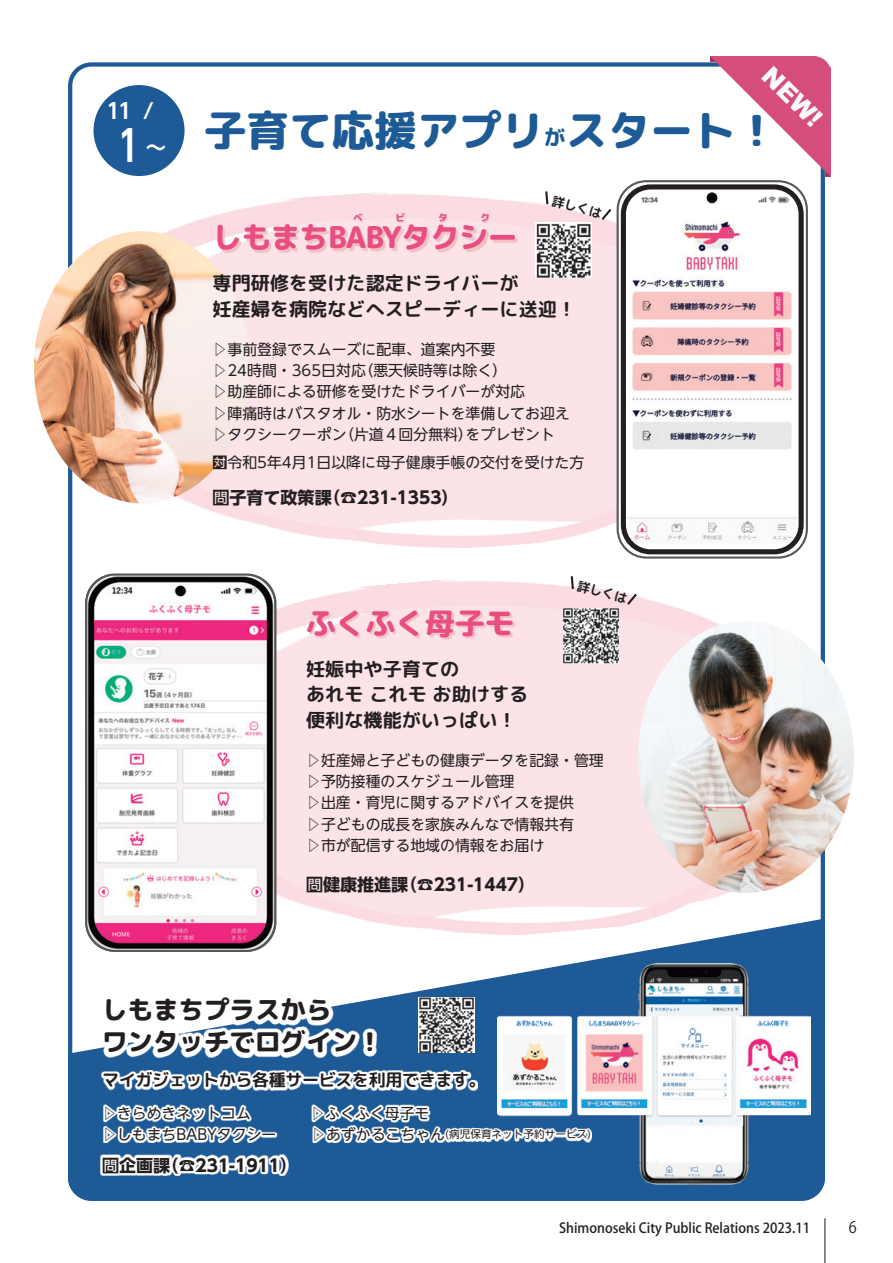
<style>
.page{position:relative;width:893px;height:1263px;background:#fff}
.page>*{position:absolute;margin:0;border:0;box-sizing:border-box;transform-origin:0 0}
.t1{font:42.45px "rounded mplus 1 p heavy";color:#1e5a95}
.本文_15Q20_5H{font:700 42.45px "UD Shin Go NT Pr 6 N De";color:#fff;scale:.8 1}
.t2{font:29.7px "rounded mplus 1 p heavy";letter-spacing:-.03em;color:#e94e83}
.t3{font:29.7px "rounded mplus 1 p heavy";color:#e94e83}
.t4{font:25.5px "rounded mplus 1 p heavy";color:#231f20}
.本文_15Q20_5H-2{font:700 25.5px "UD Shin Go NT Pr 6 N De";color:#fff;scale:.8 1}
.本文_15Q20_5H-3{font:700 21.3px "UD Shin Go NT Pr 6 N De";color:#fff}
.t5{font:19.2px "rounded mplus 1 p bold";color:#231f20}
.t6{font:700 16.95px "UD Shin Go NT Pr 6 N";color:#231f20}
.t7{font:16.95px "rounded mplus 1 p bold";letter-spacing:-.02em;color:#231f20}
.t8{font:15.9px "Koz Go Pro";color:#231f20;scale:.9 1}
.t9{font:14.85px "UD Shin Go NT Pr 6 N";color:#231f20}
.t10{font:500 13.8px "Koz Go Pro";color:#231f20;scale:.95 1}
.t11{font:12.75px "rounded mplus 1 p bold";color:#231f20}
.t12{font:10.65px "UD Shin Go NT Pr 6 N";color:#231f20}
.s1{font-size:21.3px}
.s2{font-family:"OT Edit Trial"}
.s3{font-family:"OT Edit Trial";font-weight:400}
</style>
<div class="page">
<svg style="left:68px;top:918px;width:757px;height:171px"></svg>
<div style="left:68px;top:1089px;width:757px;height:110px;background:#1e5a95"></div>
<img style="left:112px;top:167px;width:525px;height:382px">
<img style="left:204px;top:549px;width:611px;height:414px">
<img style="left:34px;top:231px;width:216px;height:272px">
<img style="left:638px;top:621px;width:216px;height:272px">
<div style="left:94px;top:85px;width:91px;height:91px;background:#1e5a95;border-radius:50%"></div>
<svg style="left:100px;top:1154px;width:188px;height:22px"></svg>
<svg style="left:309px;top:612px;width:206px;height:27px;background:#f7d7da"></svg>
<svg style="left:100px;top:993px;width:277px;height:64px"></svg>
<svg style="left:220px;top:227px;width:297px;height:25px;background:#f7d6d9"></svg>
<svg style="left:354px;top:214px;width:136px;height:9px"></svg>
<svg style="left:103px;top:1104px;width:394px;height:39px"></svg>
<svg style="left:101px;top:1069px;width:377px;height:21px"></svg>
<svg style="left:544px;top:189px;width:6px;height:17px"></svg>
<svg style="left:599px;top:206px;width:15px;height:16px"></svg>
<svg style="left:569px;top:574px;width:6px;height:17px"></svg>
<svg style="left:625px;top:591px;width:14px;height:16px"></svg>
<img style="left:563px;top:608px;width:56px;height:55px">
<img style="left:536px;top:223px;width:55px;height:55px">
<img style="left:85px;top:574px;width:191px;height:377px">
<div style="left:85px;top:573px;width:191px;height:379px;border:2px solid #57585a;border-radius:29px"></div>
<img style="left:419px;top:997px;width:55px;height:55px">
<img style="left:497px;top:963px;width:313px;height:221px">
<svg style="left:618px;top:181px;width:189px;height:376px"></svg>
<div style="left:617px;top:180px;width:191px;height:379px;border:2px solid #57585a;border-radius:29px"></div>
<img style="left:627px;top:209px;width:170px;height:335px">
<div style="left:621px;top:184px;width:183px;height:370px;border:5px solid #231f20;border-radius:27px"></div>
<img style="left:632px;top:190px;width:160px;height:19px">
<img style="left:711px;top:57px;width:120px;height:120px">
<hr style="left:824px;top:1218px;width:1px;height:45px;background:#231f20">
<p class="本文_15Q20_5H-3" style="left:107px;top:94px;width:27px">11</p>
<p class="本文_15Q20_5H" style="left:118px;top:112px;width:30px">1</p>
<p class="本文_15Q20_5H-3" style="left:143px;top:94px;width:12px">/</p>
<p class="本文_15Q20_5H-2" style="left:146px;top:127px;width:27px">~</p>
<p class="t1" style="left:204px;top:100px;width:576px">子育て応援アプリ<span class="s1">が</span>スタート!</p>
<p class="t11" style="left:555px;top:191px;width:53px;rotate:15deg">詳しくは</p>
<p class="t2" style="left:213px;top:216px;width:306px">しもまちBABYタクシー</p>
<p class="t5" style="left:213px;top:269px;width:308px">専門研修を受けた認定ドライバーが</p>
<p class="t5" style="left:213px;top:295px;width:365px">妊産婦を病院などへスピーディーに送迎!</p>
<p class="t9" style="left:213px;top:337px;width:284px">▷事前登録でスムーズに配車、道案内不要</p>
<p class="t9" style="left:358px;top:358px;width:150px">（悪天候時等は除く(</p>
<p class="t9" style="left:213px;top:358px;width:155px">▷24時間・365日対応</p>
<p class="t9" style="left:213px;top:380px;width:314px">▷助産師による研修を受けたドライバーが対応</p>
<p class="t9" style="left:213px;top:401px;width:359px">▷陣痛時はバスタオル・防水シートを準備してお迎え</p>
<p class="t9" style="left:466px;top:422px;width:91px">をプレゼント</p>
<p class="t9" style="left:213px;top:422px;width:135px">▷タクシークーポン</p>
<p class="t9" style="left:339px;top:422px;width:135px">（片道４回分無料）</p>
<p class="t9" style="left:213px;top:450px;width:373px"><span class="s2">対</span>令和5年4月1日以降に母子健康手帳の交付を受けた方</p>
<p class="t6" style="left:213px;top:484px;width:121px"><span class="s3">問</span>子育て政策課</p>
<p class="t6" style="left:323px;top:484px;width:137px">)☎231-1353(</p>
<p class="t3" style="left:306px;top:602px;width:210px">ふくふく母子モ</p>
<p class="t5" style="left:306px;top:655px;width:155px">妊娠中や子育ての</p>
<p class="t5" style="left:306px;top:680px;width:224px">あれモこれモお助けする</p>
<p class="t5" style="left:306px;top:706px;width:212px">便利な機能がいっぱい!</p>
<p class="t11" style="left:580px;top:576px;width:53px;rotate:15deg">詳しくは</p>
<p class="t9" style="left:306px;top:748px;width:299px">▷妊産婦と子どもの健康データを記録・管理</p>
<p class="t9" style="left:306px;top:769px;width:210px">▷予防接種のスケジュール管理</p>
<p class="t9" style="left:306px;top:791px;width:269px">▷出産・育児に関するアドバイスを提供</p>
<p class="t9" style="left:306px;top:812px;width:269px">▷子どもの成長を家族みんなで情報共有</p>
<p class="t9" style="left:306px;top:833px;width:240px">▷市が配信する地域の情報をお届け</p>
<p class="t6" style="left:306px;top:871px;width:104px"><span class="s3">問</span>健康推進課</p>
<p class="t6" style="left:400px;top:871px;width:137px">)☎231-1447(</p>
<p class="t4" style="left:102px;top:992px;width:231px">しもまちプラスから</p>
<p class="t4" style="left:102px;top:1024px;width:282px">ワンタッチでログイン!</p>
<p class="t7" style="left:102px;top:1068px;width:385px">マイガジェットから各種サービスを利用できます。</p>
<p class="t9" style="left:102px;top:1101px;width:329px">▷きらめきネットコム　　　　▷ふくふく母子モ</p>
<p class="t9" style="left:102px;top:1122px;width:345px">▷しもまちBABYタクシー　　▷あずかるこちゃん</p>
<p class="t12" style="left:445px;top:1126px;width:148px">(病児保育ネット予約サービス(</p>
<p class="t6" style="left:102px;top:1151px;width:70px"><span class="s3">問</span>企画課</p>
<p class="t6" style="left:162px;top:1151px;width:137px">)☎231-1911(</p>
<p class="t10" style="left:559px;top:1219px;width:266px">Shimonoseki City Public Relations 2023.11</p>
<p class="t8" style="left:849px;top:1217px;width:10px">6</p>
</div>
